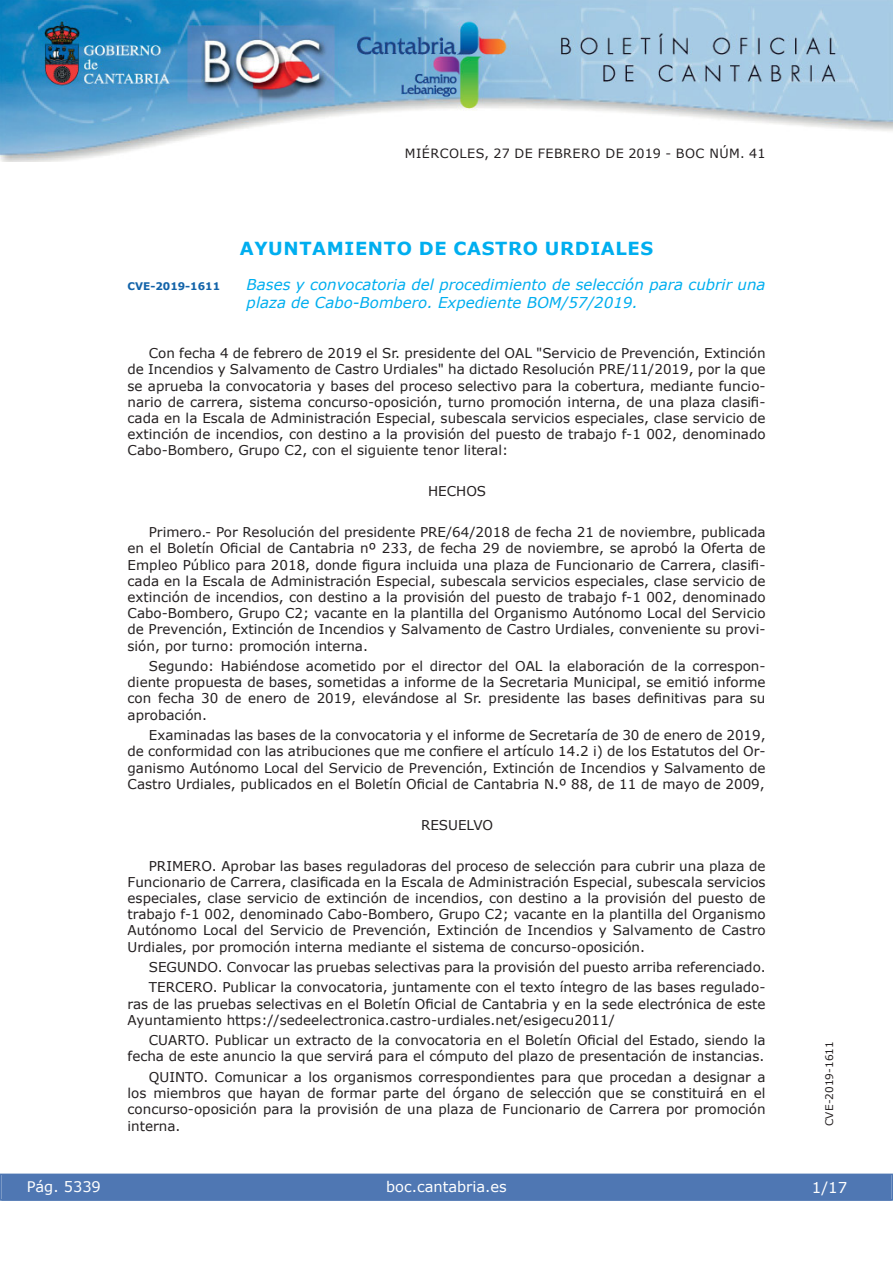
<style>
.page{position:relative;width:893px;height:1263px;background:#fff}
.page>*{position:absolute;margin:0;border:0;box-sizing:border-box;transform-origin:0 0}
.t1{font:700 18px "Verdana";letter-spacing:.035em;color:#00aeef}
.t2{font:italic 15px/18px "Verdana";color:#00aeef}
.t3{font:15px "Verdana";color:#fff}
.t4{font:14.55px "Verdana";color:#fff}
.t5{font:13.5px/16.2px "Verdana";color:#231f20;text-align:justify}
.t6{font:12.75px "Verdana";letter-spacing:.035em;color:#231f20}
.t7{font:10.5px "Verdana";color:#231f20}
.t8{font:700 10.5px "Verdana";color:#1263a9}
</style>
<div class="page">
<img style="left:0;top:0;width:893px;height:161px">
<div style="left:1px;top:1174px;width:890px;height:27px;background:#4f77b3"></div>
<div style="left:0;top:1174px;width:893px;height:27px;border:1px solid #4f77b3"></div>
<p class="t6" style="left:405px;top:145px;width:362px">MIÉRCOLES, 27 DE FEBRERO DE 2019 - BOC NÚM. 41</p>
<h1 class="t1" style="left:240px;top:237px;width:415px">AYUNTAMIENTO DE CASTRO URDIALES</h1>
<p class="t8" style="left:128px;top:279px;width:94px">CVE-2019-1611</p>
<p class="t2" style="left:247px;top:275px;width:520px">Bases y convocatoria del procedimiento de selección para cubrir una plaza de Cabo-Bombero. Expediente BOM/57/2019.</p>
<p class="t5" style="left:128px;top:345px;width:640px;text-indent:21px">Con fecha 4 de febrero de 2019 el Sr. presidente del OAL "Servicio de Prevención, Extinción de Incendios y Salvamento de Castro Urdiales" ha dictado Resolución PRE/11/2019, por la que se aprueba la convocatoria y bases del proceso selectivo para la cobertura, mediante funcio&shy;nario de carrera, sistema concurso-oposición, turno promoción interna, de una plaza clasifi&shy;cada en la Escala de Administración Especial, subescala servicios especiales, clase servicio de extinción de incendios, con destino a la provisión del puesto de trabajo f-1 002, denominado Cabo-Bombero, Grupo C2, con el siguiente tenor literal:</p>
<p class="t5" style="left:428px;top:483px;width:60px">HECHOS</p>
<p class="t5" style="left:128px;top:524px;width:639px;text-indent:21px">Primero.- Por Resolución del presidente PRE/64/2018 de fecha 21 de noviembre, publicada en el Boletín Oficial de Cantabria nº 233, de fecha 29 de noviembre, se aprobó la Oferta de Empleo Público para 2018, donde figura incluida una plaza de Funcionario de Carrera, clasifi&shy;cada en la Escala de Administración Especial, subescala servicios especiales, clase servicio de extinción de incendios, con destino a la provisión del puesto de trabajo f-1 002, denominado Cabo-Bombero, Grupo C2; vacante en la plantilla del Organismo Autónomo Local del Servicio de Prevención, Extinción de Incendios y Salvamento de Castro Urdiales, conveniente su provi&shy;sión, por turno: promoción interna.</p>
<p class="t5" style="left:128px;top:658px;width:639px;text-indent:21px">Segundo: Habiéndose acometido por el director del OAL la elaboración de la correspon&shy;diente propuesta de bases, sometidas a informe de la Secretaria Municipal, se emitió informe con fecha 30 de enero de 2019, elevándose al Sr. presidente las bases definitivas para su aprobación.</p>
<p class="t5" style="left:128px;top:727px;width:640px;text-indent:21px">Examinadas las bases de la convocatoria y el informe de Secretaría de 30 de enero de 2019, de conformidad con las atribuciones que me confiere el artículo 14.2 i) de los Estatutos del Or&shy;ganismo Autónomo Local del Servicio de Prevención, Extinción de Incendios y Salvamento de Castro Urdiales, publicados en el Boletín Oficial de Cantabria N.º 88, de 11 de mayo de 2009,</p>
<p class="t5" style="left:421px;top:816px;width:74px">RESUELVO</p>
<p class="t5" style="left:128px;top:857px;width:639px;text-indent:21px">PRIMERO. Aprobar las bases reguladoras del proceso de selección para cubrir una plaza de Funcionario de Carrera, clasificada en la Escala de Administración Especial, subescala servicios especiales, clase servicio de extinción de incendios, con destino a la provisión del puesto de trabajo f-1 002, denominado Cabo-Bombero, Grupo C2; vacante en la plantilla del Organismo Autónomo Local del Servicio de Prevención, Extinción de Incendios y Salvamento de Castro Urdiales, por promoción interna mediante el sistema de concurso-oposición.</p>
<p class="t5" style="left:149px;top:956px;width:618px;line-height:20.4px">SEGUNDO. Convocar las pruebas selectivas para la provisión del puesto arriba referenciado.<br>TERCERO. Publicar la convocatoria, juntamente con el texto íntegro de las bases regulado-</p>
<p class="t5" style="left:128px;top:995px;width:639px">ras de las pruebas selectivas en el Boletín Oficial de Cantabria y en la sede electrónica de este<br>Ayuntamiento https://sedeelectronica.castro-urdiales.net/esigecu2011/</p>
<p class="t5" style="left:128px;top:1032px;width:639px;text-align:right">CUARTO. Publicar un extracto de la convocatoria en el Boletín Oficial del Estado, siendo la fecha de este anuncio la que servirá para el cómputo del plazo de presentación de instancias.</p>
<p class="t5" style="left:128px;top:1068px;width:639px;text-indent:21px">QUINTO. Comunicar a los organismos correspondientes para que procedan a designar a los miembros que hayan de formar parte del órgano de selección que se constituirá en el concurso-oposición para la provisión de una plaza de Funcionario de Carrera por promoción interna.</p>
<p class="t4" style="left:27px;top:1177px;width:76px">Pág. 5339</p>
<p class="t4" style="left:386px;top:1178px;width:122px">boc.cantabria.es</p>
<p class="t7" style="left:823px;top:1126px;width:87px;rotate:-90deg">CVE-2019-1611</p>
<p class="t3" style="left:812px;top:1178px;width:37px">1/17</p>
</div>
